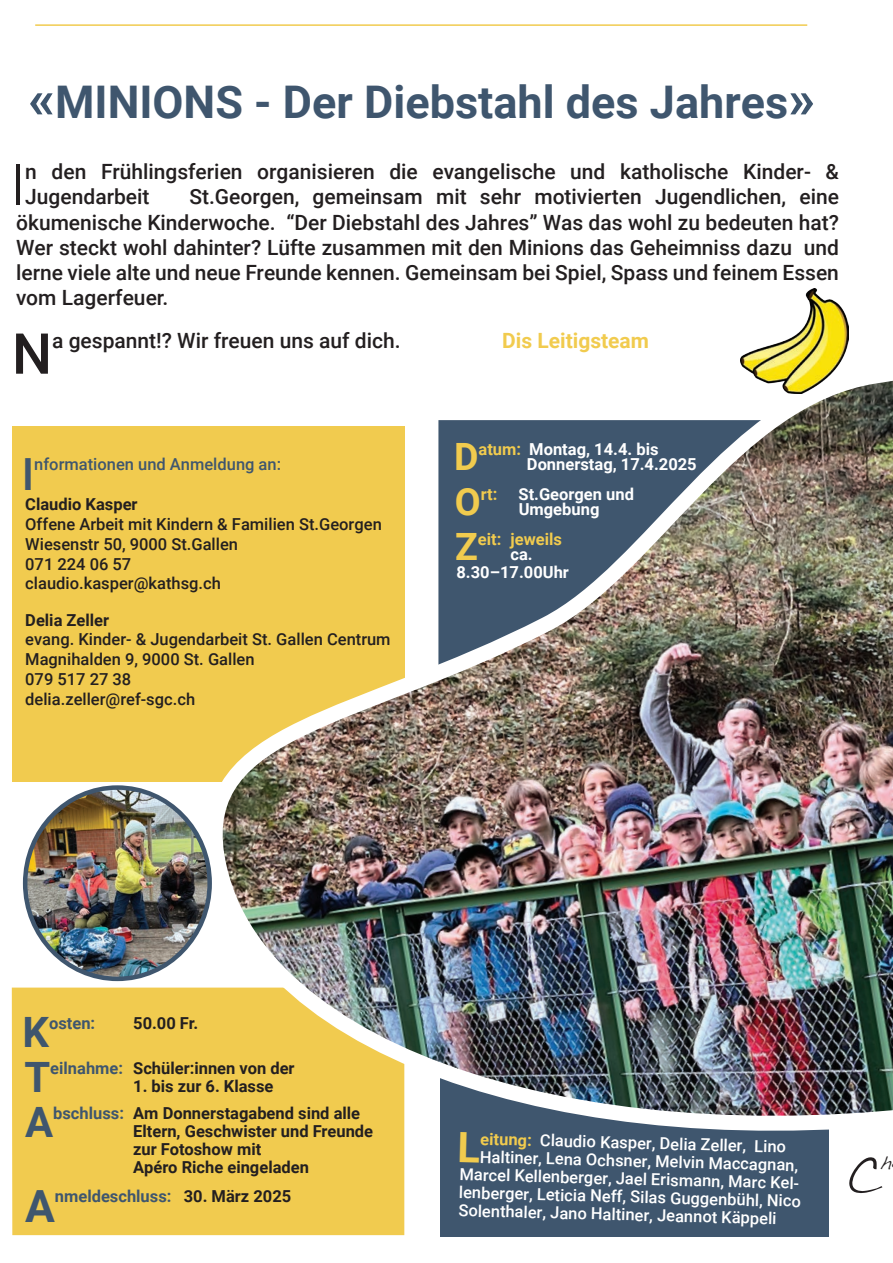
<style>
.page{position:relative;width:893px;height:1263px;background:#fff}
.page>*{position:absolute;margin:0;border:0;box-sizing:border-box;transform-origin:0 0}
.t1{font:300 56.4px "Roboto";color:#231f20}
.t2{font:500 56.4px "Roboto";color:#231f20}
.t3{font:700 45px "Roboto";color:#3f566e}
.t4{font:500 44.4px "Roboto";color:#3f566e}
.t5{font:700 44.4px "Roboto";color:#3f566e}
.t6{font:700 41.85px "Roboto";color:#3f566e}
.t7{font:700 37.65px "Roboto";color:#f1cb4e}
.t8{font:500 21px/25.2px "Roboto";color:#231f20}
.t9{font:700 21px "Roboto";color:#f1cb4e}
.t10{font:500 16.5px/19.8px "Roboto";color:#231f20}
.t11{font:500 16.5px "Roboto";color:#fff}
.t12{font:700 16.5px/18px "Roboto";color:#231f20}
.t13{font:700 16.5px/15px "Roboto";color:#fff}
.t14{font:700 16.5px "Roboto";color:#3f566e}
.t15{font:500 16.5px "Roboto";color:#3f566e}
.t16{font:700 16.5px "Roboto";color:#f1cb4e}
.s1{font-size:54px}
.s2{color:#f1cb4e}
.s3{color:#3f566e}
.s4{color:#231f20}
.s5{font-weight:700;color:#f1cb4e}
</style>
<div class="page">
<img style="left:25px;top:790px;width:171px;height:189px">
<div style="left:12px;top:987px;width:392px;height:248px;background:#f1cb4f"></div>
<div style="left:12px;top:426px;width:392px;height:356px;background:#f1cb4f"></div>
<div style="left:440px;top:1036px;width:388px;height:200px;background:#3f566e"></div>
<img style="left:196px;top:380px;width:697px;height:789px">
<hr style="left:35px;top:24px;width:772px;height:2px;background:#f1cb4f">
<img style="left:740px;top:288px;width:109px;height:105px">
<svg style="left:460px;top:1132px;width:20px;height:30px"></svg>
<svg style="left:847px;top:1155px;width:45px;height:14px"></svg>
<h2 class="t3" style="left:28px;top:70px;width:788px"><span class="s1">«</span>MINIONS - Der Diebstahl des Jahres<span class="s1">»</span></h2>
<h1 class="t1" style="left:10px;top:145px;width:17px">I</h1>
<p class="t8" style="left:25px;top:158px;width:815px">n den Frühlingsferien organisieren die evangelische und katholische Kinder- &amp;<br>Jugendarbeit</p>
<p class="t8" style="left:16px;top:184px;width:824px;text-align:justify;text-indent:173px">St.Georgen, gemeinsam mit sehr motivierten Jugendlichen, eine ökumenische Kinderwoche. “Der Diebstahl des Jahres” Was das wohl zu bedeuten hat?<br>Wer steckt wohl dahinter? Lüfte zusammen mit den Minions das Geheimniss dazu und lerne viele alte und neue Freunde kennen. Gemeinsam bei Spiel, Spass und feinem Essen vom Lagerfeuer.</p>
<h1 class="t2" style="left:12px;top:314px;width:42px">N</h1>
<p class="t8" style="left:52px;top:328px;width:350px">a gespannt!? Wir freuen uns auf dich.</p>
<p class="t9" style="left:502px;top:326px;width:148px">Dis Leitigsteam</p>
<h3 class="t4" style="left:22px;top:443px;width:14px">I</h3>
<p class="t15" style="left:34px;top:453px;width:248px">nformationen und Anmeldung an:</p>
<p class="t12" style="left:25px;top:495px;width:114px">Claudio Kasper</p>
<p class="t10" style="left:25px;top:513px;width:358px">Offene Arbeit mit Kindern &amp; Familien St.Georgen<br>Wiesenstr 50, 9000 St.Gallen<br>071 224 06 57<br>claudio.kasper@kathsg.ch</p>
<p class="t12" style="left:25px;top:610px;width:85px">Delia Zeller</p>
<p class="t10" style="left:25px;top:629px;width:367px">evang. Kinder- &amp; Jugendarbeit St. Gallen Centrum<br>Magnihalden 9, 9000 St. Gallen<br>079 517 27 38<br>delia.zeller@ref-sgc.ch</p>
<h3 class="t7" style="left:454px;top:430px;width:26px">D</h3>
<p class="t13" style="left:527px;top:441px;width:171px;text-indent:-48px"><span class="s2">atum:</span> Montag, 14.4. bis<br>Donnerstag, 17.4.2025</p>
<h3 class="t7" style="left:455px;top:475px;width:27px">O</h3>
<p class="t16" style="left:481px;top:482px;width:18px">rt:</p>
<p class="t13" style="left:518px;top:486px;width:117px">St.Georgen und<br>Umgebung</p>
<h3 class="t7" style="left:455px;top:520px;width:24px">Z</h3>
<p class="t16" style="left:478px;top:527px;width:86px">eit: jeweils</p>
<p class="t13" style="left:456px;top:544px;width:114px;line-height:18px;text-indent:54px">ca.<br>8.30–17.00Uhr</p>
<h3 class="t6" style="left:23px;top:1003px;width:28px">K</h3>
<p class="t14" style="left:49px;top:1012px;width:48px">osten:</p>
<p class="t12" style="left:133px;top:1013px;width:67px">50.00 Fr.</p>
<h3 class="t6" style="left:24px;top:1048px;width:27px">T</h3>
<p class="t12" style="left:50px;top:1058px;width:246px"><span class="s3">eilnahme:</span> Schüler:innen von der</p>
<p class="t12" style="left:133px;top:1077px;width:142px">1. bis zur 6. Klasse</p>
<h3 class="t6" style="left:25px;top:1093px;width:30px">A</h3>
<p class="t12" style="left:133px;top:1103px;width:241px;text-indent:-80px"><span class="s3">bschluss:</span> Am Donnerstagabend sind alle<br>Eltern, Geschwister und Freunde zur Fotoshow mit<br>Apéro Riche eingeladen</p>
<h3 class="t5" style="left:25px;top:1175px;width:31px">A</h3>
<p class="t14" style="left:55px;top:1184px;width:238px">nmeldeschluss: <span class="s4">30. März 2025</span></p>
<p class="t11" style="left:481px;top:1129px;width:307px;rotate:1deg"><span class="s5">eitung:</span> Claudio Kasper, Delia Zeller, Lino</p>
<p class="t11" style="left:480px;top:1146px;width:320px;rotate:1deg">Haltiner, Lena Ochsner, Melvin Maccagnan,</p>
<p class="t11" style="left:460px;top:1164px;width:344px;rotate:1deg">Marcel Kellenberger, Jael Erismann, Marc Kel-</p>
<p class="t11" style="left:459px;top:1182px;width:343px;rotate:1deg">lenberger, Leticia Neff, Silas Guggenbühl, Nico</p>
<p class="t11" style="left:459px;top:1200px;width:320px;rotate:1deg">Solenthaler, Jano Haltiner, Jeannot Käppeli</p>
</div>
